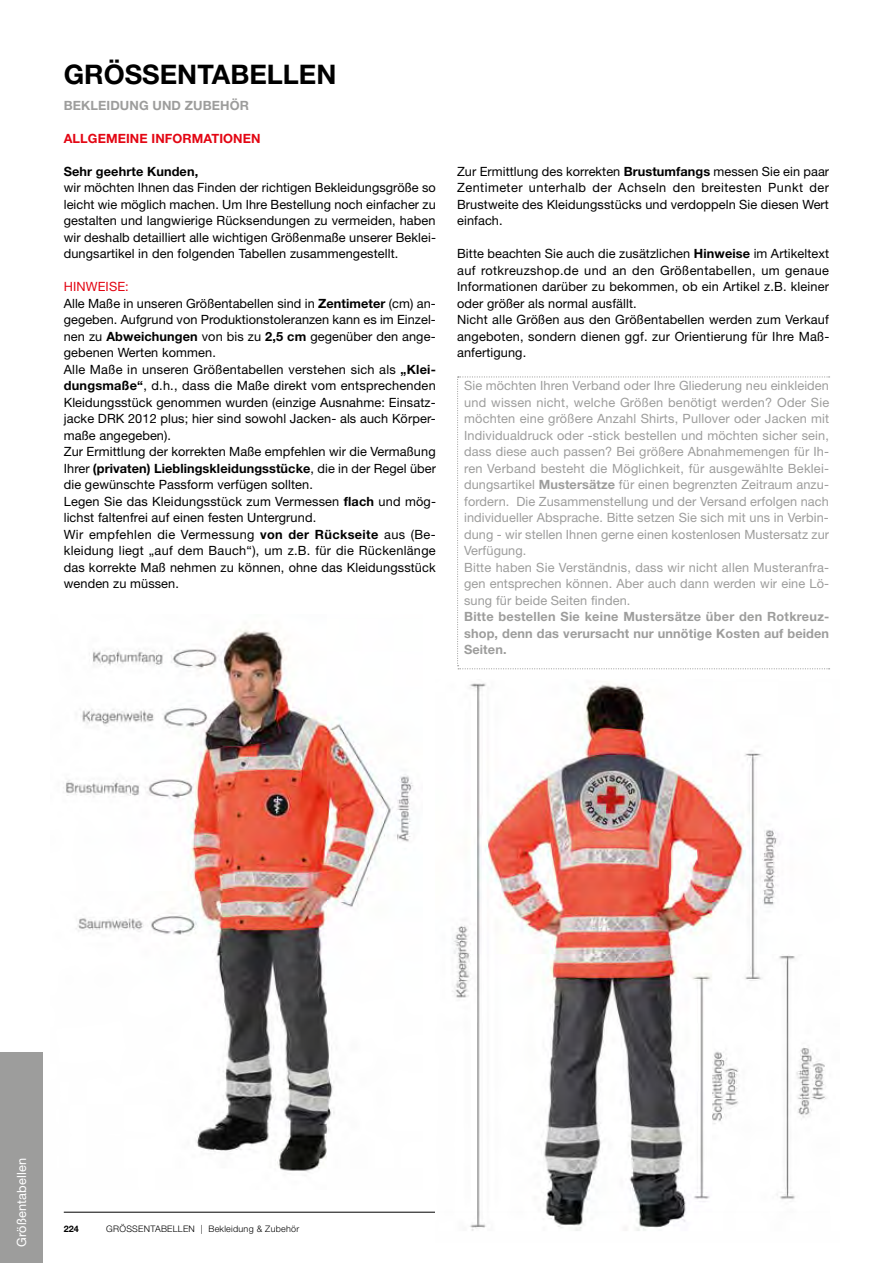
<style>
.page{position:relative;width:893px;height:1263px;background:#fff}
.page>*{position:absolute;margin:0;border:0;box-sizing:border-box;transform-origin:0 0}
.t1{font:700 27px "Helvetica Neue LT Pro";color:#000}
.t2{font:12.75px/16.5px "Helvetica Neue LT Pro";letter-spacing:.01em;color:#000;text-align:justify}
.t3{font:12.75px/16.5px "Helvetica Neue LT Pro";letter-spacing:.01em;color:#9d9d9c}
.t4{font:700 12.75px/16.5px "Helvetica Neue LT Pro";letter-spacing:.01em;color:#9d9d9c;text-align:justify}
.t5{font:700 12.75px "Helvetica Neue LT Pro";letter-spacing:.01em;color:#e30613}
.t6{font:700 12.75px "Helvetica Neue LT Pro";letter-spacing:.01em;color:#000}
.t7{font:12.75px "Helvetica Neue LT Pro";letter-spacing:.01em;color:#fff}
.t8{font:300 9px "Helvetica Neue LT Pro";letter-spacing:.03em;color:#000}
.t9{font:700 9px "Helvetica Neue LT Pro";color:#000}
.s1{color:#e30613}
.s2{font-weight:700}
</style>
<div class="page">
<hr style="left:64px;top:1212px;width:765px;height:1px;background:#000">
<div style="left:0;top:1052px;width:43px;height:211px;background:#9d9d9c"></div>
<svg style="left:457px;top:376px;width:373px;height:293px"></svg>
<img style="left:436px;top:683px;width:393px;height:548px">
<img style="left:63px;top:629px;width:350px;height:543px">
<h1 class="t1" style="left:64px;top:58px;width:274px">GRÖSSENTABELLEN</h1>
<p class="t4" style="left:64px;top:97px;width:187px">BEKLEIDUNG UND ZUBEHÖR</p>
<p class="t5" style="left:64px;top:130px;width:198px">ALLGEMEINE INFORMATIONEN</p>
<p class="t6" style="left:64px;top:163px;width:136px">Sehr geehrte Kunden,</p>
<p class="t2" style="left:64px;top:179px;width:374px">wir möchten Ihnen das Finden der richtigen Bekleidungsgröße so leicht wie möglich machen. Um Ihre Bestellung noch einfacher zu gestalten und langwierige Rücksendungen zu vermeiden, haben wir deshalb detailliert alle wichtigen Größenmaße unserer Beklei&shy;dungsartikel in den folgenden Tabellen zusammengestellt.</p>
<p class="t2" style="left:64px;top:278px;width:374px;text-align:left"><span class="s1">HINWEISE:<br></span>Alle Maße in unseren Größentabellen sind in <span class="s2">Zentimeter</span> (cm) an&shy;gegeben. Aufgrund von Produktionstoleranzen kann es im Einzel&shy;nen zu <span class="s2">Abweichungen</span> von bis zu <span class="s2">2,5 cm</span> gegenüber den ange&shy;gebenen Werten kommen.<br>Alle Maße in unseren Größentabellen verstehen sich als <span class="s2">„Klei&shy;dungsmaße“</span>, d.h., dass die Maße direkt vom entsprechenden Kleidungsstück genommen wurden (einzige Ausnahme: Einsatz&shy;jacke DRK 2012 plus; hier sind sowohl Jacken- als auch Körper&shy;maße angegeben).<br>Zur Ermittlung der korrekten Maße empfehlen wir die Vermaßung Ihrer <span class="s2">(privaten) Lieblingskleidungsstücke</span>, die in der Regel über die gewünschte Passform verfügen sollten.<br>Legen Sie das Kleidungsstück zum Vermessen <span class="s2">flach</span> und mög&shy;lichst faltenfrei auf einen festen Untergrund.<br>Wir empfehlen die Vermessung <span class="s2">von der Rückseite</span> aus (Be&shy;kleidung liegt „auf dem Bauch“), um z.B. für die Rückenlänge das korrekte Maß nehmen zu können, ohne das Kleidungsstück wenden zu müssen.</p>
<p class="t2" style="left:457px;top:163px;width:374px">Zur Ermittlung des korrekten <span class="s2">Brustumfangs</span> messen Sie ein paar Zentimeter unterhalb der Achseln den breitesten Punkt der Brustweite des Kleidungsstücks und verdoppeln Sie diesen Wert einfach.</p>
<p class="t2" style="left:457px;top:245px;width:374px;text-align:left">Bitte beachten Sie auch die zusätzlichen <span class="s2">Hinweise</span> im Artikeltext auf rotkreuzshop.de und an den Größentabellen, um genaue Informationen darüber zu bekommen, ob ein Artikel z.B. kleiner oder größer als normal ausfällt.<br>Nicht alle Größen aus den Größentabellen werden zum Verkauf angeboten, sondern dienen ggf. zur Orientierung für Ihre Maß&shy;anfertigung.</p>
<p class="t3" style="left:464px;top:377px;width:367px">Sie möchten Ihren Verband oder Ihre Gliederung neu einkleiden und wissen nicht, welche Größen benötigt werden? Oder Sie möchten eine größere Anzahl Shirts, Pullover oder Jacken mit Individualdruck oder -stick bestellen und möchten sicher sein, dass diese auch passen? Bei größere Abnahmemengen für Ih&shy;ren Verband besteht die Möglichkeit, für ausgewählte Beklei&shy;dungsartikel <span class="s2">Mustersätze</span> für einen begrenzten Zeitraum anzu&shy;fordern. Die Zusammenstellung und der Versand erfolgen nach individueller Absprache. Bitte setzen Sie sich mit uns in Verbin&shy;dung - wir stellen Ihnen gerne einen kostenlosen Mustersatz zur Verfügung.<br>Bitte haben Sie Verständnis, dass wir nicht allen Musteranfra&shy;gen entsprechen können. Aber auch dann werden wir eine Lö&shy;sung für beide Seiten finden.</p>
<p class="t4" style="left:464px;top:608px;width:367px">Bitte bestellen Sie keine Mustersätze über den Rotkreuz&shy;shop, denn das verursacht nur unnötige Kosten auf beiden Seiten.</p>
<p class="t7" style="left:14px;top:1246px;width:90px;rotate:-90deg">Größentabellen</p>
<p class="t9" style="left:64px;top:1223px;width:17px">224</p>
<p class="t8" style="left:106px;top:1223px;width:194px">GRÖSSENTABELLEN | Bekleidung &amp; Zubehör</p>
</div>
